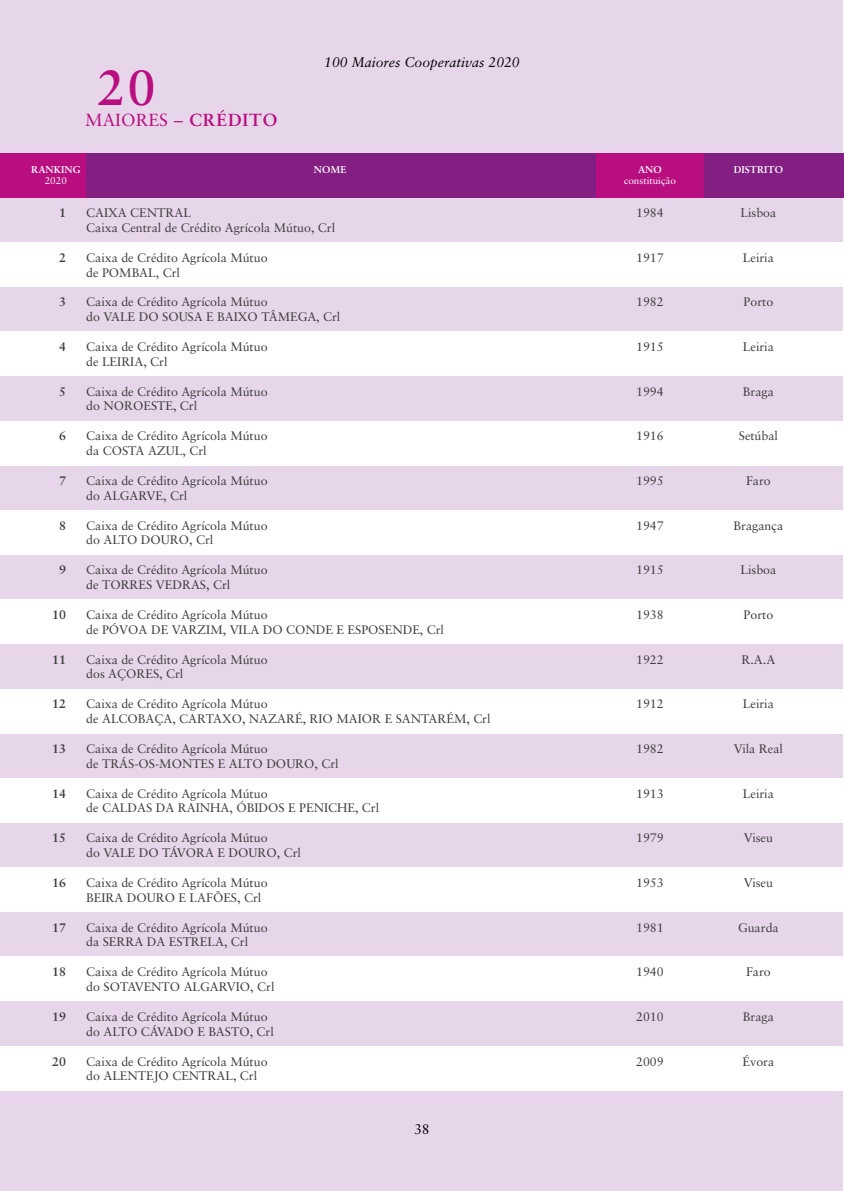
<style>
.page{position:relative;width:844px;height:1191px;background:#fff}
.page>*{position:absolute;margin:0;border:0;box-sizing:border-box;transform-origin:0 0}
.t1{font:700 49.52px "Sabon LT Pro";color:#b80e80}
.t2{font:17.5px "Sabon LT Pro";color:#b80e80}
.t3{font:italic 14px "Sabon LT Pro";color:#000}
.t4{font:14px "Sabon LT Pro";color:#000}
.t5{font:12.42px/14.9px "Sabon LT Pro";color:#3c3c3b}
.t6{font:700 12.42px "Sabon LT Pro";color:#3c3c3b}
.t7{font:700 9.97px "Sabon LT Pro";color:#fff}
.t8{font:9.97px "Sabon LT Pro";color:#fff}
.s1{font-weight:700}
</style>
<div class="page">
<div style="left:0;top:0;width:842px;height:1191px;background:#e7d5ea"></div>
<div style="left:0;top:332px;width:843px;height:44px;background:#fff"></div>
<div style="left:0;top:421px;width:843px;height:44px;background:#fff"></div>
<div style="left:0;top:510px;width:843px;height:45px;background:#fff"></div>
<div style="left:0;top:599px;width:843px;height:45px;background:#fff"></div>
<div style="left:0;top:689px;width:843px;height:44px;background:#fff"></div>
<div style="left:0;top:778px;width:843px;height:44px;background:#fff"></div>
<div style="left:0;top:867px;width:843px;height:45px;background:#fff"></div>
<div style="left:0;top:956px;width:843px;height:45px;background:#fff"></div>
<div style="left:0;top:1046px;width:843px;height:44px;background:#fff"></div>
<div style="left:0;top:242px;width:843px;height:45px;background:#fff"></div>
<div style="left:704px;top:153px;width:139px;height:45px;background:#831f82"></div>
<div style="left:595px;top:153px;width:109px;height:45px;background:#b80e80"></div>
<div style="left:0;top:153px;width:86px;height:45px;background:#b80e80"></div>
<div style="left:86px;top:153px;width:509px;height:45px;background:#831f82"></div>
<h1 class="t1" style="left:98px;top:57px;width:59px">20</h1>
<h2 class="t2" style="left:85px;top:109px;width:194px">MAIORES – <span class="s1">CRÉDITO</span></h2>
<p class="t3" style="left:324px;top:53px;width:197px">100 Maiores Cooperativas 2020</p>
<p class="t7" style="left:31px;top:163px;width:51px">RANKING</p>
<p class="t7" style="left:733px;top:163px;width:51px">DISTRITO</p>
<p class="t8" style="left:45px;top:175px;width:24px">2020</p>
<p class="t7" style="left:314px;top:163px;width:34px">NOME</p>
<p class="t7" style="left:638px;top:163px;width:25px">ANO</p>
<p class="t8" style="left:624px;top:175px;width:53px">constituição</p>
<p class="t5" style="left:636px;top:205px;width:29px">1984</p>
<p class="t5" style="left:636px;top:249px;width:29px">1917</p>
<p class="t5" style="left:636px;top:294px;width:29px">1982</p>
<p class="t5" style="left:636px;top:339px;width:29px">1915</p>
<p class="t5" style="left:636px;top:383px;width:29px">1994</p>
<p class="t5" style="left:636px;top:428px;width:29px">1916</p>
<p class="t5" style="left:636px;top:473px;width:29px">1995</p>
<p class="t5" style="left:636px;top:517px;width:29px">1947</p>
<p class="t5" style="left:636px;top:562px;width:29px">1915</p>
<p class="t5" style="left:636px;top:607px;width:29px">1938</p>
<p class="t5" style="left:636px;top:651px;width:29px">1922</p>
<p class="t5" style="left:636px;top:696px;width:29px">1912</p>
<p class="t5" style="left:636px;top:741px;width:29px">1982</p>
<p class="t5" style="left:636px;top:785px;width:29px">1913</p>
<p class="t5" style="left:636px;top:830px;width:29px">1979</p>
<p class="t5" style="left:636px;top:874px;width:29px">1953</p>
<p class="t5" style="left:636px;top:919px;width:29px">1981</p>
<p class="t5" style="left:636px;top:964px;width:29px">1940</p>
<p class="t5" style="left:636px;top:1008px;width:29px">2010</p>
<p class="t5" style="left:636px;top:1053px;width:29px">2009</p>
<p class="t5" style="left:740px;top:205px;width:37px">Lisboa</p>
<p class="t5" style="left:742px;top:249px;width:33px">Leiria</p>
<p class="t5" style="left:743px;top:294px;width:31px">Porto</p>
<p class="t5" style="left:742px;top:339px;width:33px">Leiria</p>
<p class="t5" style="left:742px;top:383px;width:33px">Braga</p>
<p class="t5" style="left:738px;top:428px;width:41px">Setúbal</p>
<p class="t5" style="left:745px;top:473px;width:26px">Faro</p>
<p class="t5" style="left:733px;top:517px;width:51px">Bragança</p>
<p class="t5" style="left:740px;top:562px;width:37px">Lisboa</p>
<p class="t5" style="left:743px;top:607px;width:31px">Porto</p>
<p class="t5" style="left:741px;top:651px;width:35px">R.A.A</p>
<p class="t5" style="left:742px;top:696px;width:33px">Leiria</p>
<p class="t5" style="left:733px;top:741px;width:51px">Vila Real</p>
<p class="t5" style="left:742px;top:785px;width:33px">Leiria</p>
<p class="t5" style="left:743px;top:830px;width:31px">Viseu</p>
<p class="t5" style="left:743px;top:874px;width:31px">Viseu</p>
<p class="t5" style="left:737px;top:919px;width:42px">Guarda</p>
<p class="t5" style="left:745px;top:964px;width:26px">Faro</p>
<p class="t5" style="left:742px;top:1008px;width:33px">Braga</p>
<p class="t5" style="left:742px;top:1053px;width:33px">Évora</p>
<p class="t5" style="left:86px;top:205px;width:250px">CAIXA CENTRAL<br>Caixa Central de Crédito Agrícola Mútuo, Crl</p>
<p class="t5" style="left:86px;top:249px;width:183px">Caixa de Crédito Agrícola Mútuo de POMBAL, Crl</p>
<p class="t5" style="left:86px;top:294px;width:256px">Caixa de Crédito Agrícola Mútuo<br>do VALE DO SOUSA E BAIXO TÂMEGA, Crl</p>
<p class="t5" style="left:86px;top:339px;width:183px">Caixa de Crédito Agrícola Mútuo de LEIRIA, Crl</p>
<p class="t5" style="left:86px;top:383px;width:183px">Caixa de Crédito Agrícola Mútuo do NOROESTE, Crl</p>
<p class="t5" style="left:86px;top:428px;width:183px">Caixa de Crédito Agrícola Mútuo da COSTA AZUL, Crl</p>
<p class="t5" style="left:86px;top:473px;width:183px">Caixa de Crédito Agrícola Mútuo do ALGARVE, Crl</p>
<p class="t5" style="left:86px;top:517px;width:183px">Caixa de Crédito Agrícola Mútuo do ALTO DOURO, Crl</p>
<p class="t5" style="left:86px;top:562px;width:183px">Caixa de Crédito Agrícola Mútuo de TORRES VEDRAS, Crl</p>
<p class="t5" style="left:86px;top:607px;width:359px">Caixa de Crédito Agrícola Mútuo<br>de PÓVOA DE VARZIM, VILA DO CONDE E ESPOSENDE, Crl</p>
<p class="t5" style="left:86px;top:651px;width:183px">Caixa de Crédito Agrícola Mútuo dos AÇORES, Crl</p>
<p class="t5" style="left:86px;top:696px;width:406px">Caixa de Crédito Agrícola Mútuo<br>de ALCOBAÇA, CARTAXO, NAZARÉ, RIO MAIOR E SANTARÉM, Crl</p>
<p class="t5" style="left:86px;top:741px;width:254px">Caixa de Crédito Agrícola Mútuo<br>de TRÁS-OS-MONTES E ALTO DOURO, Crl</p>
<p class="t5" style="left:86px;top:785px;width:294px">Caixa de Crédito Agrícola Mútuo<br>de CALDAS DA RAINHA, ÓBIDOS E PENICHE, Crl</p>
<p class="t5" style="left:86px;top:830px;width:216px">Caixa de Crédito Agrícola Mútuo<br>do VALE DO TÁVORA E DOURO, Crl</p>
<p class="t5" style="left:86px;top:874px;width:183px">Caixa de Crédito Agrícola Mútuo<br>BEIRA DOURO E LAFÕES, Crl</p>
<p class="t5" style="left:86px;top:919px;width:183px">Caixa de Crédito Agrícola Mútuo da SERRA DA ESTRELA, Crl</p>
<p class="t5" style="left:86px;top:964px;width:190px">Caixa de Crédito Agrícola Mútuo do SOTAVENTO ALGARVIO, Crl</p>
<p class="t5" style="left:86px;top:1008px;width:189px">Caixa de Crédito Agrícola Mútuo do ALTO CÁVADO E BASTO, Crl</p>
<p class="t5" style="left:86px;top:1053px;width:183px">Caixa de Crédito Agrícola Mútuo do ALENTEJO CENTRAL, Crl</p>
<p class="t6" style="left:59px;top:205px;width:8px">1</p>
<p class="t6" style="left:59px;top:249px;width:8px">2</p>
<p class="t6" style="left:59px;top:294px;width:8px">3</p>
<p class="t6" style="left:59px;top:339px;width:8px">4</p>
<p class="t6" style="left:59px;top:383px;width:8px">5</p>
<p class="t6" style="left:59px;top:428px;width:8px">6</p>
<p class="t6" style="left:59px;top:473px;width:8px">7</p>
<p class="t6" style="left:59px;top:517px;width:8px">8</p>
<p class="t6" style="left:59px;top:562px;width:8px">9</p>
<p class="t6" style="left:52px;top:607px;width:15px">10</p>
<p class="t6" style="left:52px;top:651px;width:15px">11</p>
<p class="t6" style="left:52px;top:696px;width:15px">12</p>
<p class="t6" style="left:52px;top:740px;width:15px">13</p>
<p class="t6" style="left:52px;top:785px;width:15px">14</p>
<p class="t6" style="left:52px;top:830px;width:15px">15</p>
<p class="t6" style="left:52px;top:874px;width:15px">16</p>
<p class="t6" style="left:52px;top:919px;width:15px">17</p>
<p class="t6" style="left:52px;top:964px;width:15px">18</p>
<p class="t6" style="left:52px;top:1008px;width:15px">19</p>
<p class="t6" style="left:52px;top:1053px;width:15px">20</p>
<p class="t4" style="left:414px;top:1120px;width:17px">38</p>
</div>
